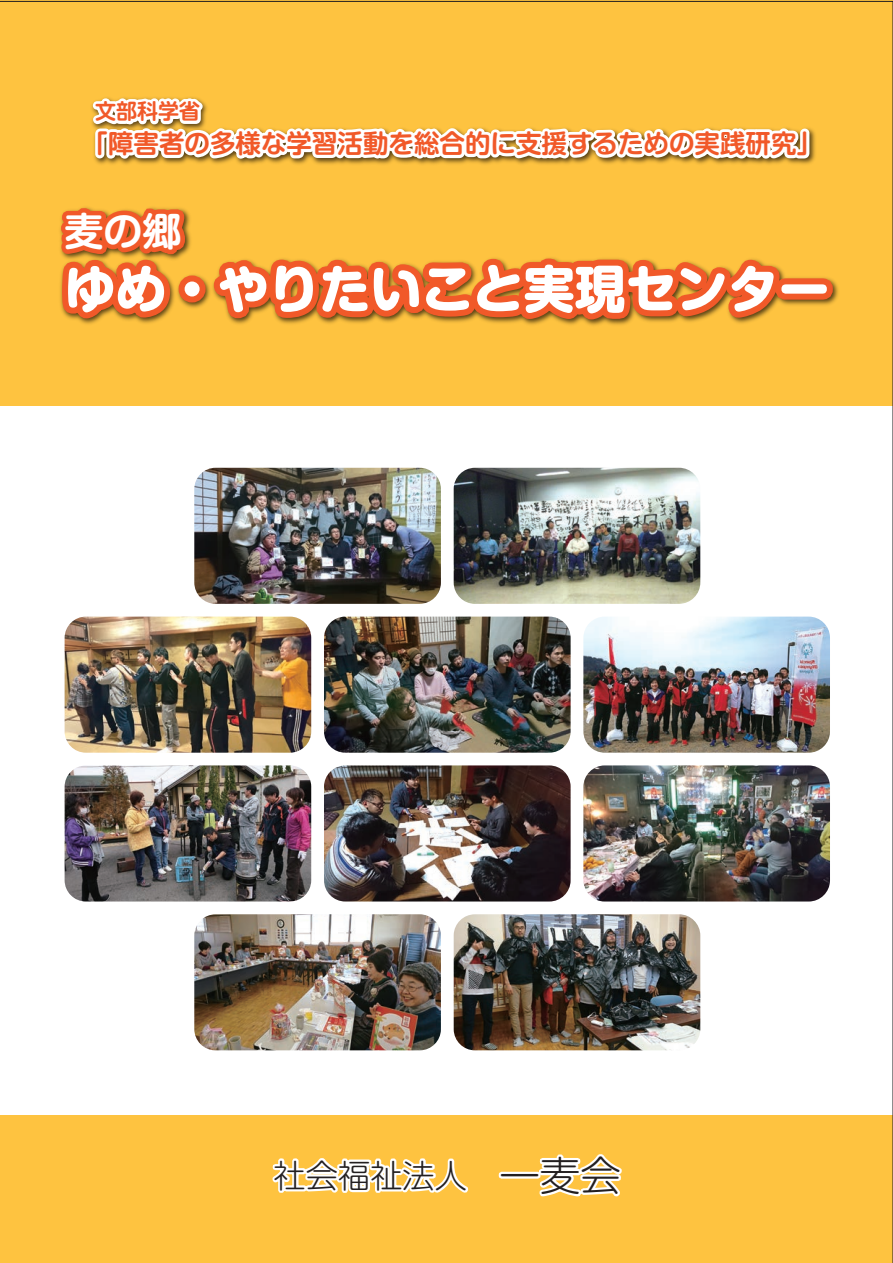
<style>
.page{position:relative;width:893px;height:1263px;background:#fff}
.page>*{position:absolute;margin:0;border:0;box-sizing:border-box;transform-origin:0 0}
.t1{font:800 51px "Shin M Go";color:#fff}
.t2{font:700 39px "Shin M Go De";color:#fff}
.t3{font:300 32.25px "Shin M Go";color:#231f20}
.t4{font:700 25.5px "Shin M Go De";color:#f15929}
.t5{font:700 21px "Shin M Go De";color:#f15929}
.s1{font-size:40.5px}
</style>
<div class="page">
<img style="left:0;top:1px;width:893px;height:1262px">
<p class="t5" style="left:95px;top:96px;width:107px">文部科学省</p>
<p class="t4" style="left:83px;top:125px;width:741px">「障害者の多様な学習活動を総合的に支援するための実践研究」</p>
<h2 class="t2" style="left:65px;top:203px;width:118px">麦の郷</h2>
<h1 class="t1" style="left:65px;top:251px;width:767px">ゆめ・やりたいこと実現センター</h1>
<p class="t3" style="left:274px;top:1154px;width:349px">社会福祉法人　<span class="s1">一麦会</span></p>
</div>
